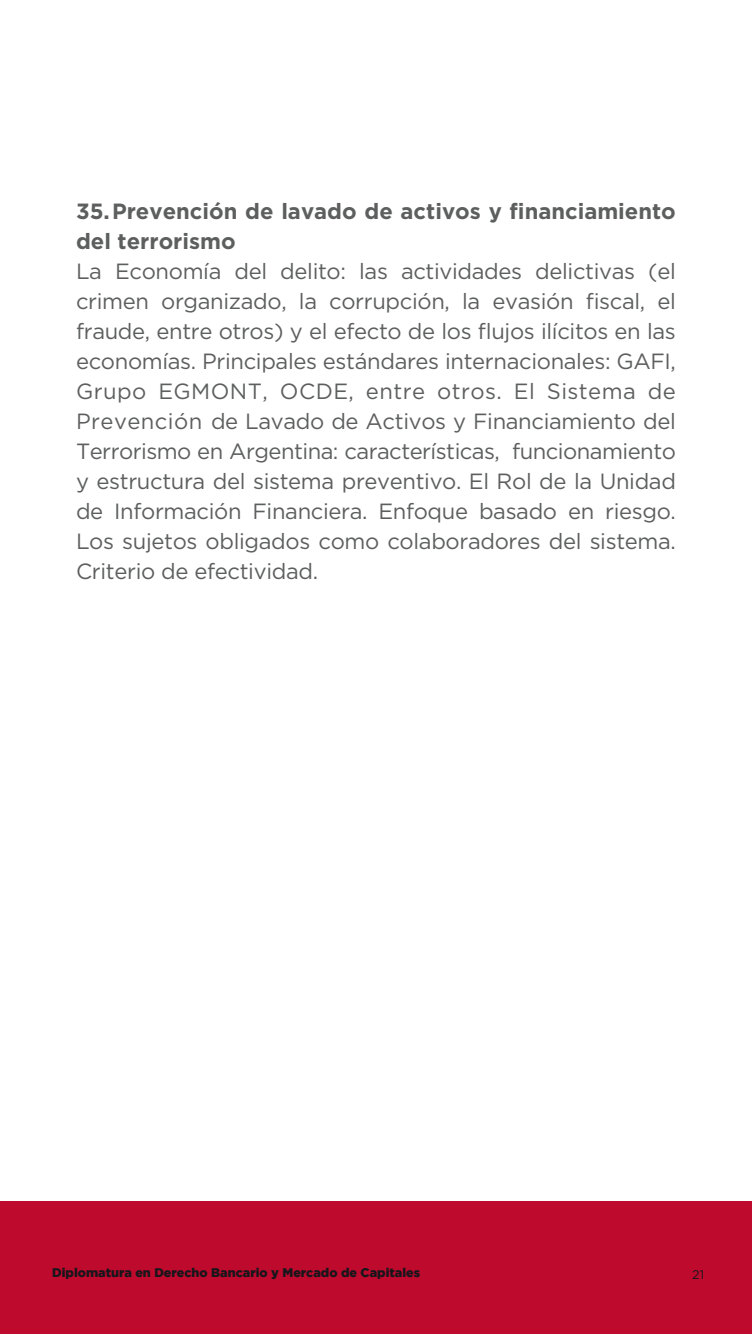
<style>
.page{position:relative;width:752px;height:1334px;background:#fff}
.page>*{position:absolute;margin:0;border:0;box-sizing:border-box;transform-origin:0 0}
.t1{font:22px/30px "Gotham";letter-spacing:-.015em;color:#5d5e5e;text-align:justify}
.t2{font:700 22px/30px "Gotham";color:#5d5e5e}
.t3{font:900 12.5px "Gotham";color:#17161b}
.t4{font:12.5px "Gotham";color:#17161b}
</style>
<div class="page">
<div style="left:0;top:1201px;width:752px;height:133px;background:#bd0a2d"></div>
<p class="t2" style="left:76px;top:196px;width:601px">35. Prevención de lavado de activos y financiamiento del terrorismo</p>
<p class="t1" style="left:76px;top:256px;width:601px">La Economía del delito: las actividades delictivas (el crimen organizado, la corrupción, la evasión fiscal, el fraude, entre otros) y el efecto de los flujos ilícitos en las economías. Principales estándares internacionales: GAFI, Grupo EGMONT, OCDE, entre otros. El Sistema de Prevención de Lavado de Activos y Financiamiento del Terrorismo en Argentina: características, funcionamiento y estructura del sistema preventivo. El Rol de la Unidad de Información Financiera. Enfoque basado en riesgo.<br>Los sujetos obligados como colaboradores del sistema.<br>Criterio de efectividad.</p>
<p class="t3" style="left:52px;top:1266px;width:369px">Diplomatura en Derecho Bancario y Mercado de Capitales</p>
<p class="t4" style="left:692px;top:1267px;width:13px">21</p>
</div>
